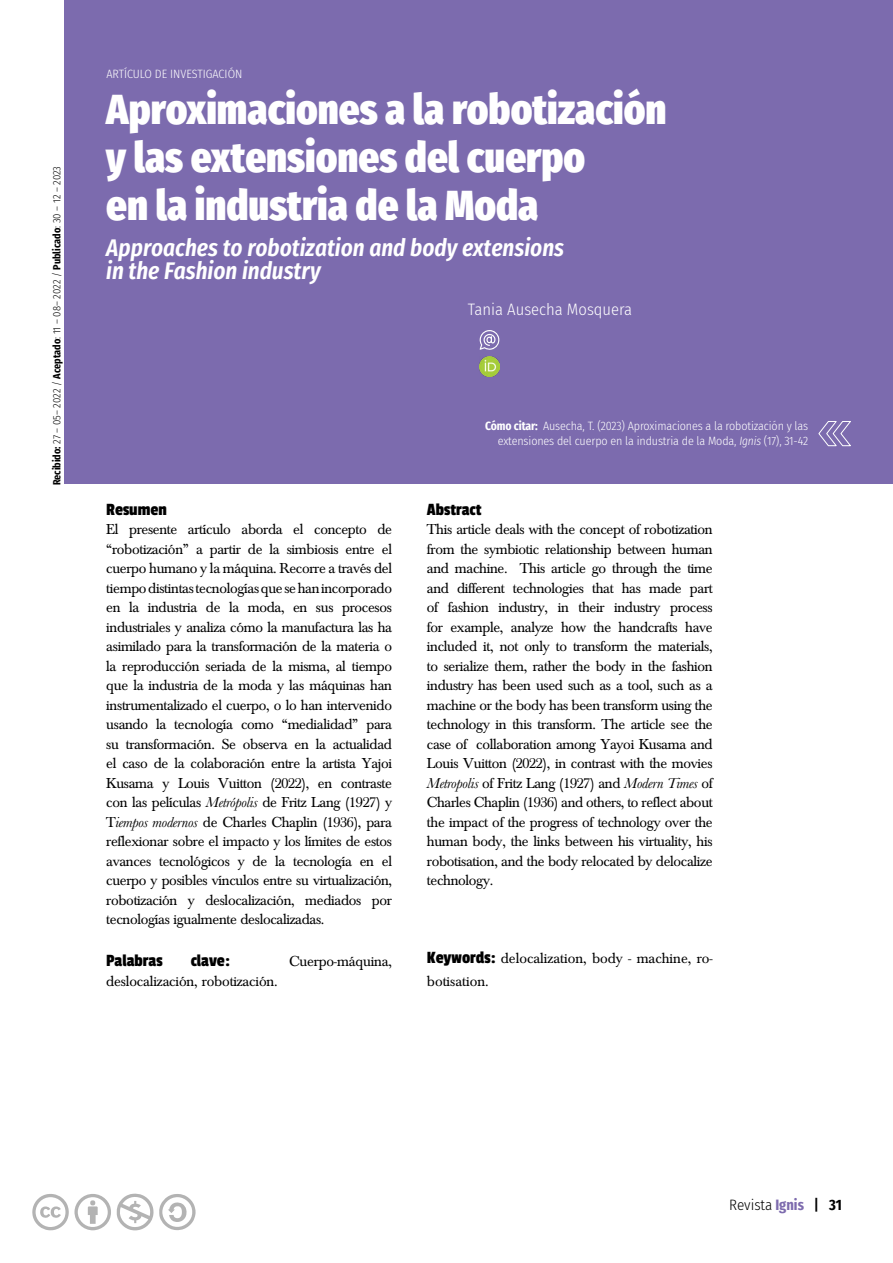
<style>
.page{position:relative;width:893px;height:1263px;background:#fff}
.page>*{position:absolute;margin:0;border:0;box-sizing:border-box;transform-origin:0 0}
.t1{font:800 42px/48px "Fira Sans Condensed";color:#fff}
.t2{font:italic 600 24px/22.2px "Fira Sans Condensed";color:#fff}
.t3{font:18px "Passion One";color:#000}
.t4{font:300 16.5px "Fira Sans Condensed";color:#fff}
.t5{font:15px/19.5px "Baskerville";letter-spacing:-.02em;color:#000;text-align:justify}
.t6{font:15px/22.5px "Baskerville";color:#000}
.t7{font:300 15px "Fira Sans Condensed";color:#000}
.t8{font:300 12px/14.4px "Fira Sans Condensed";letter-spacing:-.01em;color:#fff;text-align:right}
.t9{font:300 10.5px "Fira Sans Condensed";color:#000}
.s1{font-weight:700}
.s2{font-style:italic}
.s3{font-family:"Passion One";font-size:18px}
.s4{font-weight:700;color:#7d6bae}
.s5{font-weight:500}
</style>
<div class="page">
<div style="left:65px;top:0;width:828px;height:484px;background:#7c6bae"></div>
<svg style="left:818px;top:421px;width:33px;height:25px"></svg>
<svg style="left:32px;top:1194px;width:79px;height:36px"></svg>
<svg style="left:117px;top:1193px;width:79px;height:37px"></svg>
<svg style="left:480px;top:330px;width:20px;height:20px"></svg>
<img style="left:479px;top:357px;width:20px;height:20px">
<p class="t9" style="left:49px;top:485px;width:321px;rotate:-90deg"><span class="s1">Recibido:</span> 27 – 05– 2022 / <span class="s1">Aceptado</span>: 11 – 08– 2022 / <span class="s1">Publicado</span>: 30 – 12 – 2023</p>
<p class="t8" style="left:106px;top:66px;width:138px">ARTÍCULO DE INVESTIGACIÓN</p>
<h1 class="t1" style="left:106px;top:81px;width:562px">Aproximaciones a la robotización y las extensiones del cuerpo<br>en la industria de la Moda</h1>
<h2 class="t2" style="left:106px;top:237px;width:459px">Approaches to robotization and body extensions in the Fashion industry</h2>
<p class="t4" style="left:468px;top:298px;width:166px">Tania Ausecha Mosquera</p>
<p class="t3" style="left:106px;top:500px;width:62px">Resumen</p>
<p class="t5" style="left:106px;top:520px;width:287px">El presente artículo aborda el concepto de “robotización” a partir de la simbiosis entre el cuerpo humano y la máquina. Recorre a través del tiempo distintas tecnologías que se han incorporado en la industria de la moda, en sus procesos industriales y analiza cómo la manufactura las ha asimilado para la transformación de la materia o la reproducción seriada de la misma, al tiempo que la industria de la moda y las máquinas han instrumentalizado el cuerpo, o lo han intervenido usando la tecnología como “medialidad” para su transformación. Se observa en la actualidad el caso de la colaboración entre la artista Yajoi Kusama y Louis Vuitton (2022), en contraste con las películas <span class="s2">Metrópolis</span> de Fritz Lang (1927) y T<span class="s2">iempos modernos</span> de Charles Chaplin (1936), para reflexionar sobre el impacto y los límites de estos avances tecnológicos y de la tecnología en el cuerpo y posibles vínculos entre su virtualización, robotización y deslocalización, mediados por tecnologías igualmente deslocalizadas.</p>
<p class="t3" style="left:106px;top:951px;width:58px">Palabras</p>
<p class="t3" style="left:191px;top:951px;width:41px">clave:</p>
<p class="t5" style="left:289px;top:952px;width:104px">Cuerpo-máquina,</p>
<p class="t5" style="left:106px;top:971px;width:173px">deslocalización, robotización.</p>
<p class="t8" style="left:485px;top:419px;width:325px"><span class="s1">Cómo citar:</span> Ausecha, T. (2023) Aproximaciones a la robotización y las extensiones del cuerpo en la industria de la Moda, <span class="s2">Ignis</span> (17), 31-42</p>
<p class="t3" style="left:427px;top:500px;width:56px">Abstract</p>
<p class="t5" style="left:427px;top:520px;width:287px">This article deals with the concept of robotization from the symbiotic relationship between human and machine. This article go through the time and different technologies that has made part of fashion industry, in their industry process for example, analyze how the handcrafts have included it, not only to transform the materials, to serialize them, rather the body in the fashion industry has been used such as a tool, such as a machine or the body has been transform using the technology in this transform. The article see the case of collaboration among Yayoi Kusama and Louis Vuitton (2022), in contrast with the movies <span class="s2">Metropolis</span> of Fritz Lang (1927) and <span class="s2">Modern Times</span> of Charles Chaplin (1936) and others, to reflect about the impact of the progress of technology over the human body, the links between his virtuality, his robotisation, and the body relocated by delocalize technology.</p>
<p class="t6" style="left:427px;top:947px;width:287px"><span class="s3">Keywords:</span> delocalization, body - machine, ro&shy;botisation.</p>
<p class="t7" style="left:729px;top:1194px;width:114px">Revista <span class="s4">Ignis</span> <span class="s5">|</span> <span class="s1">31</span></p>
</div>
